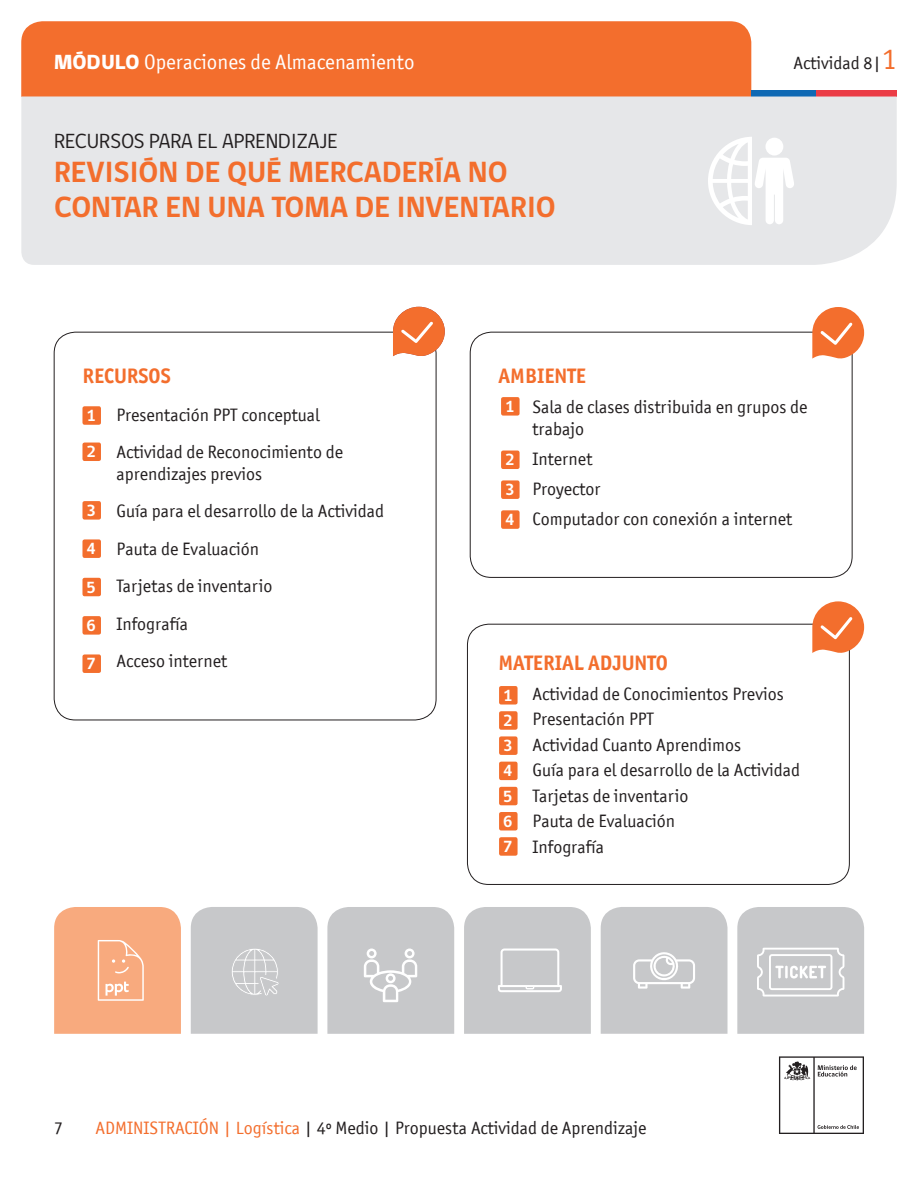
<style>
.page{position:relative;width:918px;height:1188px;background:#fff}
.page>*{position:absolute;margin:0;border:0;box-sizing:border-box;transform-origin:0 0}
.t1{font:700 30px/34.5px "gob CL";color:#f36e2d}
.t2{font:21px "Officina San ITC";color:#fff}
.t3{font:700 21px "Officina San ITC";color:#f36e2d}
.t4{font:21px "gob CL";color:#231f20}
.t5{font:18px/21.6px "Officina San ITC";color:#231f20}
.t6{font:700 16.5px "gob CL";color:#fff}
.s1{font-family:"gob CL";font-weight:800}
.s2{font-size:30px;color:#f36e2d}
.s3{color:#f36e2d}
</style>
<div class="page">
<svg style="left:779px;top:1056px;width:85px;height:78px"></svg>
<div style="left:21px;top:21px;width:730px;height:76px;background:#f36e2d"></div>
<div style="left:751px;top:90px;width:65px;height:7px;background:#0f69b4"></div>
<div style="left:816px;top:90px;width:81px;height:7px;background:#eb3c46"></div>
<div style="left:21px;top:97px;width:876px;height:168px;background:#e6e7e9"></div>
<svg style="left:708px;top:137px;width:86px;height:88px"></svg>
<div style="left:470px;top:332px;width:383px;height:246px;border:1px solid #231f20;border-radius:21px"></div>
<div style="left:467px;top:624px;width:383px;height:261px;border:1px solid #231f20;border-radius:21px"></div>
<svg style="left:393px;top:307px;width:52px;height:51px"></svg>
<svg style="left:812px;top:307px;width:52px;height:53px"></svg>
<svg style="left:812px;top:601px;width:52px;height:53px"></svg>
<div style="left:82px;top:406px;width:19px;height:19px;background:#f36e2d;border-radius:2px"></div>
<div style="left:82px;top:443px;width:19px;height:18px;background:#f36e2d;border-radius:2px"></div>
<div style="left:82px;top:501px;width:19px;height:19px;background:#f36e2d;border-radius:2px"></div>
<div style="left:82px;top:539px;width:19px;height:19px;background:#f36e2d;border-radius:2px"></div>
<div style="left:82px;top:578px;width:19px;height:18px;background:#f36e2d;border-radius:2px"></div>
<div style="left:82px;top:616px;width:19px;height:19px;background:#f36e2d;border-radius:2px"></div>
<div style="left:82px;top:654px;width:19px;height:19px;background:#f36e2d;border-radius:2px"></div>
<div style="left:501px;top:397px;width:19px;height:19px;background:#f36e2d;border-radius:2px"></div>
<div style="left:499px;top:686px;width:19px;height:19px;background:#f36e2d;border-radius:2px"></div>
<div style="left:501px;top:451px;width:19px;height:18px;background:#f36e2d;border-radius:2px"></div>
<div style="left:499px;top:711px;width:19px;height:19px;background:#f36e2d;border-radius:2px"></div>
<div style="left:501px;top:480px;width:19px;height:19px;background:#f36e2d;border-radius:2px"></div>
<div style="left:499px;top:736px;width:19px;height:19px;background:#f36e2d;border-radius:2px"></div>
<div style="left:501px;top:510px;width:19px;height:19px;background:#f36e2d;border-radius:2px"></div>
<div style="left:191px;top:907px;width:127px;height:127px;background:#c7c8ca"></div>
<svg style="left:54px;top:907px;width:127px;height:127px;background:#f8ad83"></svg>
<svg style="left:737px;top:907px;width:127px;height:127px;background:#cbccce"></svg>
<div style="left:464px;top:907px;width:127px;height:127px;background:#c7c8ca"></div>
<svg style="left:601px;top:907px;width:127px;height:127px;background:#cacbcd"></svg>
<svg style="left:327px;top:907px;width:127px;height:127px;background:#cacbcd"></svg>
<div style="left:499px;top:762px;width:19px;height:18px;background:#f36e2d;border-radius:2px"></div>
<div style="left:499px;top:787px;width:19px;height:18px;background:#f36e2d;border-radius:2px"></div>
<div style="left:499px;top:812px;width:19px;height:19px;background:#f36e2d;border-radius:2px"></div>
<div style="left:499px;top:837px;width:19px;height:19px;background:#f36e2d;border-radius:2px"></div>
<p class="t2" style="left:54px;top:50px;width:362px"><span class="s1">MÓDULO</span> Operaciones de Almacenamiento</p>
<p class="t5" style="left:794px;top:52px;width:105px">Actividad 8|<span class="s2">1</span></p>
<p class="t4" style="left:54px;top:127px;width:285px">RECURSOS PARA EL APRENDIZAJE</p>
<p class="t1" style="left:54px;top:156px;width:503px">REVISIÓN DE QUÉ MERCADERÍA NO<br>CONTAR EN UNA TOMA DE INVENTARIO</p>
<p class="t3" style="left:82px;top:363px;width:90px">RECURSOS</p>
<p class="t5" style="left:117px;top:404px;width:205px">Presentación PPT conceptual</p>
<p class="t5" style="left:117px;top:441px;width:228px">Actividad de Reconocimiento de aprendizajes previos</p>
<p class="t5" style="left:117px;top:500px;width:269px">Guía para el desarrollo de la Actividad</p>
<p class="t5" style="left:117px;top:538px;width:144px">Pauta de Evaluación</p>
<p class="t5" style="left:117px;top:575px;width:157px">Tarjetas de inventario</p>
<p class="t5" style="left:117px;top:613px;width:73px">Infografía</p>
<p class="t5" style="left:117px;top:650px;width:112px">Acceso internet</p>
<p class="t6" style="left:87px;top:404px;width:11px">1</p>
<p class="t6" style="left:87px;top:441px;width:11px">2</p>
<p class="t6" style="left:87px;top:499px;width:11px">3</p>
<p class="t6" style="left:87px;top:538px;width:11px">4</p>
<p class="t6" style="left:87px;top:576px;width:11px">5</p>
<p class="t6" style="left:87px;top:614px;width:11px">6</p>
<p class="t6" style="left:87px;top:653px;width:11px">7</p>
<p class="t3" style="left:499px;top:363px;width:89px">AMBIENTE</p>
<p class="t5" style="left:533px;top:396px;width:276px">Sala de clases distribuida en grupos de trabajo</p>
<p class="t5" style="left:533px;top:448px;width:61px">Internet</p>
<p class="t5" style="left:533px;top:478px;width:70px">Proyector</p>
<p class="t5" style="left:533px;top:508px;width:261px">Computador con conexión a internet</p>
<p class="t6" style="left:505px;top:395px;width:11px">1</p>
<p class="t6" style="left:505px;top:449px;width:11px">2</p>
<p class="t6" style="left:505px;top:479px;width:11px">3</p>
<p class="t6" style="left:505px;top:508px;width:11px">4</p>
<p class="t3" style="left:499px;top:650px;width:171px">MATERIAL ADJUNTO</p>
<p class="t5" style="left:533px;top:683px;width:253px">Actividad de Conocimientos Previos</p>
<p class="t5" style="left:533px;top:708px;width:123px">Presentación PPT</p>
<p class="t5" style="left:533px;top:734px;width:210px">Actividad Cuanto Aprendimos</p>
<p class="t5" style="left:533px;top:759px;width:269px">Guía para el desarrollo de la Actividad</p>
<p class="t5" style="left:533px;top:785px;width:157px">Tarjetas de inventario</p>
<p class="t5" style="left:533px;top:810px;width:144px">Pauta de Evaluación</p>
<p class="t5" style="left:533px;top:836px;width:73px">Infografía</p>
<p class="t6" style="left:503px;top:684px;width:11px">1</p>
<p class="t6" style="left:503px;top:709px;width:11px">2</p>
<p class="t6" style="left:503px;top:735px;width:11px">3</p>
<p class="t6" style="left:503px;top:760px;width:11px">4</p>
<p class="t6" style="left:503px;top:785px;width:11px">5</p>
<p class="t6" style="left:503px;top:810px;width:11px">6</p>
<p class="t6" style="left:503px;top:835px;width:11px">7</p>
<p class="t5" style="left:54px;top:1117px;width:10px">7</p>
<p class="t5" style="left:95px;top:1117px;width:553px"><span class="s3">ADMINISTRACIÓN | Logística</span> | 4º Medio | Propuesta Actividad de Aprendizaje</p>
</div>
